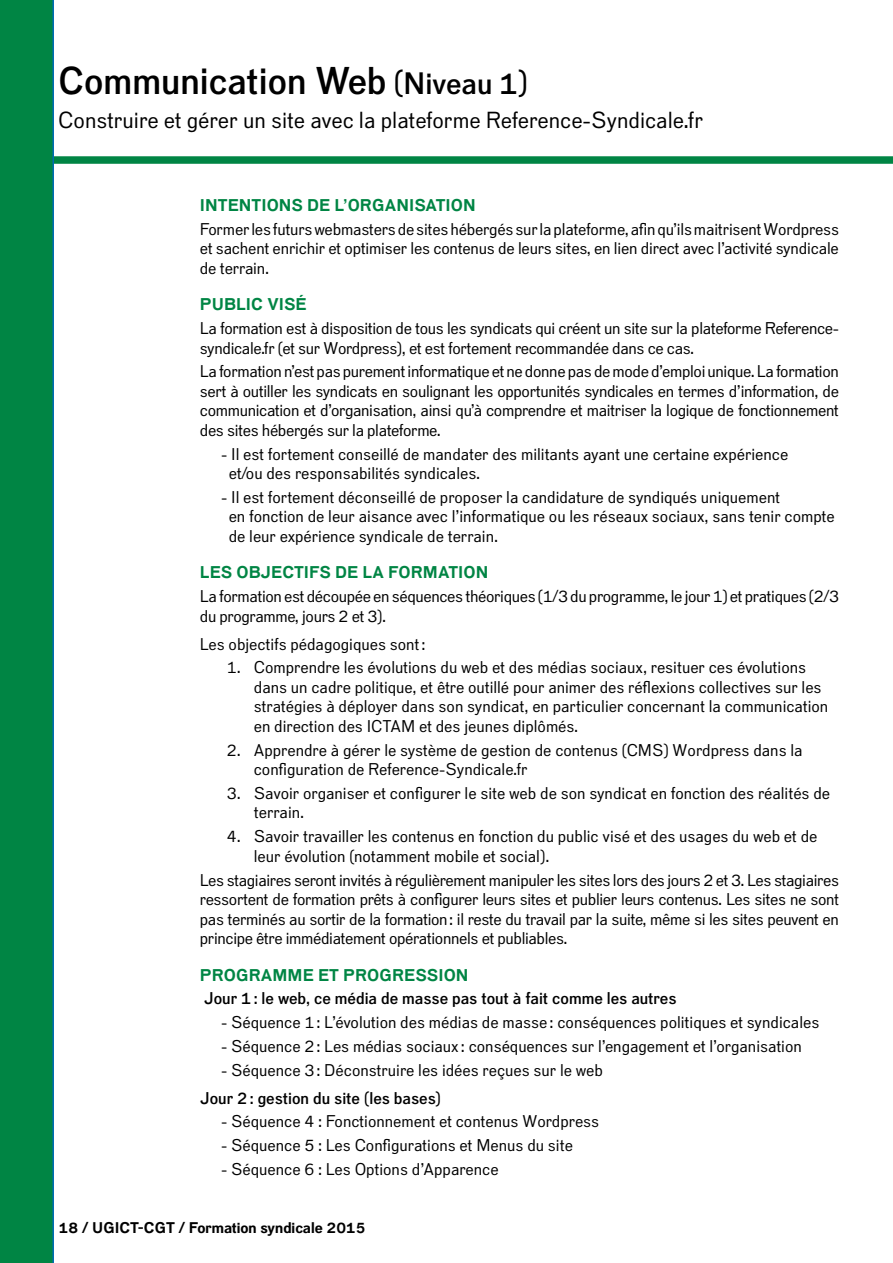
<style>
.page{position:relative;width:893px;height:1263px;background:#fff}
.page>*{position:absolute;margin:0;border:0;box-sizing:border-box;transform-origin:0 0}
.t1{font:500 37.5px "Dada Grotesk";color:#000}
.t2{font:22.5px "Dada Grotesk";color:#000}
.t3{font:16.5px/19.5px "Dada Grotesk";color:#000}
.t4{font:16.5px/19.5px "Dada Grotesk";letter-spacing:-.02em;color:#000}
.t5{font:700 16.5px "Dada Grotesk";letter-spacing:.005em;color:#008544}
.t6{font:500 16.5px "Dada Grotesk";color:#000}
.t7{font:700 15px "Dada Grotesk";color:#000}
.s1{font-size:30px}
</style>
<div class="page">
<div style="left:54px;top:156px;width:839px;height:8px;background:#008544"></div>
<div style="left:0;top:0;width:54px;height:1263px;background:#008544"></div>
<h1 class="t1" style="left:58px;top:58px;width:471px">Communication Web <span class="s1">(Niveau 1)</span></h1>
<h2 class="t2" style="left:58px;top:107px;width:646px">Construire et gérer un site avec la plateforme Reference-Syndicale.fr</h2>
<p class="t5" style="left:200px;top:195px;width:277px">I NTENTIONS DE L’ORGANISATION</p>
<p class="t3" style="left:200px;top:220px;width:641px;text-align:justify">Former les futurs webmasters de sites hébergés sur la plateforme, afin qu’ils maitrisent Wordpress et sachent enrichir et optimiser les contenus de leurs sites, en lien direct avec l’activité syndicale de terrain.</p>
<p class="t5" style="left:200px;top:295px;width:106px">PUBLIC VISÉ</p>
<p class="t4" style="left:200px;top:319px;width:641px">La formation est à disposition de tous les syndicats qui créent un site sur la plateforme Reference&shy;syndicale.fr (et sur Wordpress), et est fortement recommandée dans ce cas.</p>
<p class="t3" style="left:200px;top:362px;width:641px;text-align:justify">La formation n’est pas purement informatique et ne donne pas de mode d’emploi unique. La formation sert à outiller les syndicats en soulignant les opportunités syndicales en termes d’information, de communication et d’organisation, ainsi qu’à comprendre et maitriser la logique de fonctionnement des sites hébergés sur la plateforme.</p>
<p class="t3" style="left:229px;top:444px;width:561px;text-indent:-8px">- Il est fortement conseillé de mandater des militants ayant une certaine expérience et/ou des responsabilités syndicales.</p>
<p class="t3" style="left:229px;top:488px;width:608px;text-indent:-8px">- Il est fortement déconseillé de proposer la candidature de syndiqués uniquement<br>en fonction de leur aisance avec l’informatique ou les réseaux sociaux, sans tenir compte de leur expérience syndicale de terrain.</p>
<p class="t5" style="left:200px;top:563px;width:290px">LES OBJECTIFS DE LA FORMATION</p>
<p class="t4" style="left:200px;top:587px;width:641px">La formation est découpée en séquences théoriques (1/3 du programme, le jour 1) et pratiques (2/3 du programme, jours 2 et 3).</p>
<p class="t3" style="left:200px;top:634px;width:227px">Les objectifs pédagogiques sont :</p>
<p class="t3" style="left:254px;top:658px;width:576px;text-indent:-27px">1. Comprendre les évolutions du web et des médias sociaux, resituer ces évolutions dans un cadre politique, et être outillé pour animer des réflexions collectives sur les stratégies à déployer dans son syndicat, en particulier concernant la communication en direction des ICTAM et des jeunes diplômés.</p>
<p class="t3" style="left:254px;top:741px;width:550px;text-indent:-27px">2. Apprendre à gérer le système de gestion de contenus (CMS) Wordpress dans la configuration de Reference-Syndicale.fr</p>
<p class="t3" style="left:254px;top:784px;width:578px;text-indent:-27px">3. Savoir organiser et configurer le site web de son syndicat en fonction des réalités de terrain.</p>
<p class="t3" style="left:254px;top:827px;width:565px;text-indent:-27px">4. Savoir travailler les contenus en fonction du public visé et des usages du web et de leur évolution (notamment mobile et social).</p>
<p class="t3" style="left:200px;top:870px;width:641px;text-align:justify">Les stagiaires seront invités à régulièrement manipuler les sites lors des jours 2 et 3. Les stagiaires ressortent de formation prêts à configurer leurs sites et publier leurs contenus. Les sites ne sont pas terminés au sortir de la formation : il reste du travail par la suite, même si les sites peuvent en principe être immédiatement opérationnels et publiables.</p>
<p class="t5" style="left:200px;top:965px;width:270px">PROGRAMME ET PROGRESSION</p>
<p class="t6" style="left:204px;top:989px;width:474px">Jour 1 : le web, ce média de masse pas tout à fait comme les autres</p>
<p class="t3" style="left:221px;top:1013px;width:600px">- Séquence 1 : L’évolution des médias de masse : conséquences politiques et syndicales</p>
<p class="t3" style="left:221px;top:1037px;width:582px">- Séquence 2 : Les médias sociaux : conséquences sur l’engagement et l’organisation</p>
<p class="t3" style="left:221px;top:1060px;width:383px">- Séquence 3 : Déconstruire les idées reçues sur le web</p>
<p class="t6" style="left:200px;top:1088px;width:242px">Jour 2 : gestion du site (les bases)</p>
<p class="t3" style="left:221px;top:1112px;width:380px">- Séquence 4 : Fonctionnement et contenus Wordpress</p>
<p class="t3" style="left:221px;top:1136px;width:353px">- Séquence 5 : Les Configurations et Menus du site</p>
<p class="t3" style="left:221px;top:1160px;width:279px">- Séquence 6 : Les Options d’Apparence</p>
<p class="t7" style="left:59px;top:1218px;width:308px">18 / UGICT-CGT / FORMATION SYNDICALE 2015</p>
</div>
